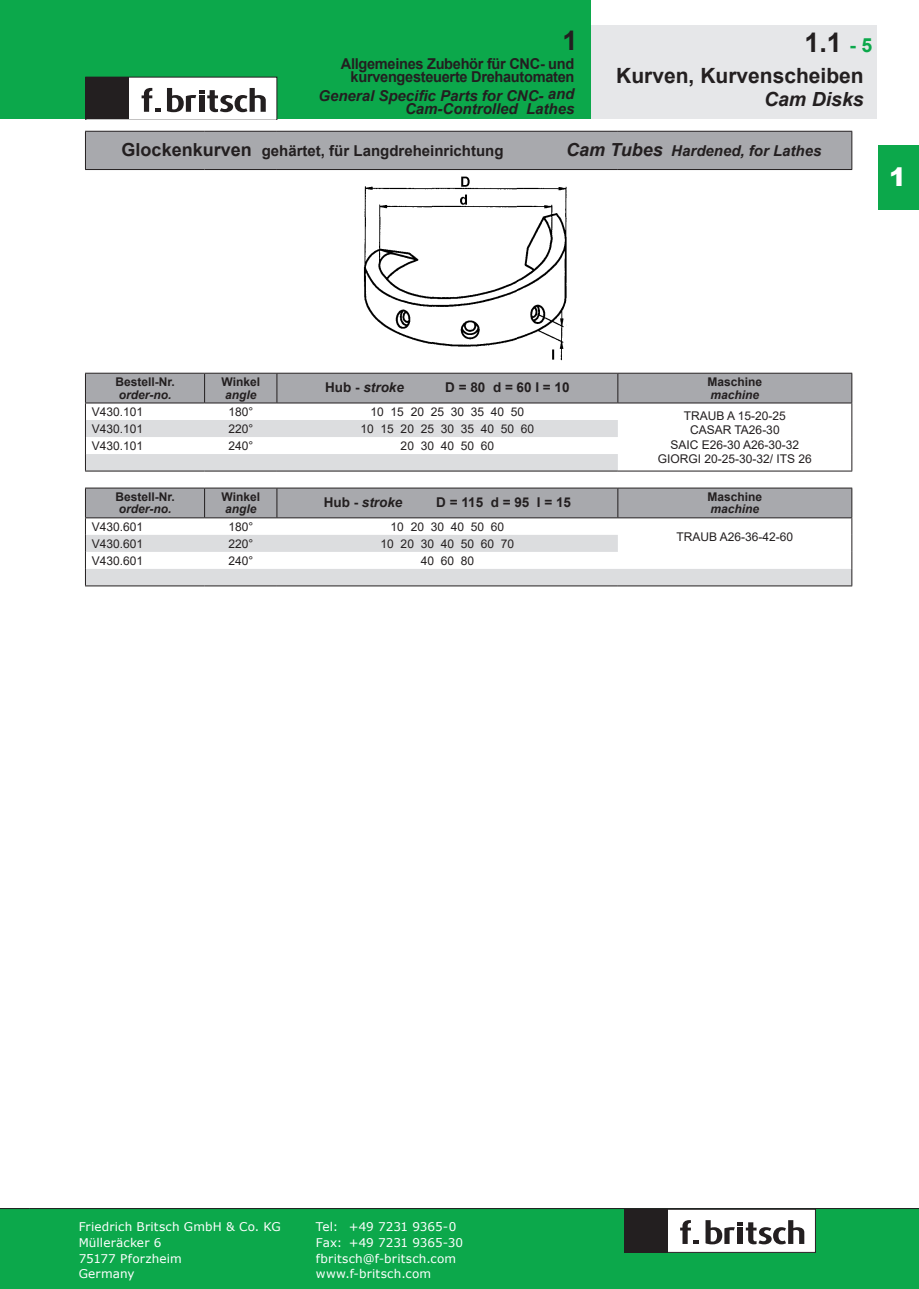
<style>
.page{position:relative;width:919px;height:1289px;background:#fff}
.page>*{position:absolute;margin:0;border:0;box-sizing:border-box;transform-origin:0 0}
.t1{font:700 27px "Arial";color:#231f20}
.t2{font:900 25.5px "Arial";color:#fff}
.t3{font:700 21px "Arial";color:#231f20}
.t4{font:italic 700 19.5px "Arial";color:#231f20}
.t5{font:italic 700 15px/13.5px "Arial";color:#231f20;text-align:right}
.Überschrift_li{font:700 15px/13.5px "Arial";letter-spacing:-.02em;color:#231f20;text-align:right}
.Überschrift_li-2{font:700 15px "Arial";color:#231f20}
.Überschrift_Tab{font:700 13.5px "Arial";color:#231f20}
.Überschrift_Tab-2{font:italic 700 13.5px "Arial";color:#231f20}
.Tab_Körper{font:12px "Arial";color:#231f20}
.t6{font:12px "Verdana";letter-spacing:.01em;color:#fff}
.Überschrift_Tab-3{font:700 12px "Arial";color:#231f20}
.Überschrift_Tab-4{font:italic 700 12px "Arial";color:#231f20}
.s1{font-size:19.5px;color:#0ca84b}
.s2{font-size:18px}
.s3{font-style:normal}
</style>
<div class="page">
<div style="left:85px;top:26px;width:791px;height:93px;background:#e6e7e9"></div>
<div style="left:0;top:0;width:591px;height:119px;background:#0ca84b"></div>
<svg style="left:86px;top:77px;width:191px;height:42px;background:#a8a7a7"></svg>
<div style="left:0;top:1208px;width:918px;height:80px;background:#0ca84b"></div>
<hr style="left:0;top:1208px;width:918px;height:1px;background:#231f20">
<div style="left:624px;top:1209px;width:191px;height:43px;background:#fff"></div>
<div style="left:624px;top:1209px;width:43px;height:43px;background:#231f20"></div>
<svg style="left:705px;top:1220px;width:99px;height:24px"></svg>
<svg style="left:680px;top:1220px;width:19px;height:23px"></svg>
<div style="left:624px;top:1209px;width:191px;height:43px;border:1px solid #231f20"></div>
<div style="left:877px;top:145px;width:41px;height:64px;background:#0ca84b"></div>
<div style="left:86px;top:132px;width:765px;height:37px;background:#a8a9ad"></div>
<svg style="left:85px;top:372px;width:766px;height:32px;background:#a7a8ac"></svg>
<svg style="left:85px;top:420px;width:766px;height:165px"></svg>
<svg style="left:204px;top:374px;width:1px;height:28px"></svg>
<svg style="left:276px;top:374px;width:1px;height:28px"></svg>
<svg style="left:617px;top:374px;width:1px;height:28px"></svg>
<hr style="left:85px;top:487px;width:119px;height:1px;background:#231f20">
<hr style="left:204px;top:487px;width:73px;height:1px;background:#231f20">
<svg style="left:204px;top:488px;width:1px;height:29px"></svg>
<hr style="left:277px;top:487px;width:340px;height:1px;background:#231f20">
<svg style="left:276px;top:488px;width:1px;height:29px"></svg>
<hr style="left:617px;top:487px;width:235px;height:1px;background:#231f20">
<svg style="left:617px;top:488px;width:1px;height:29px"></svg>
<hr style="left:85px;top:373px;width:119px;height:1px;background:#231f20">
<hr style="left:204px;top:373px;width:73px;height:1px;background:#231f20">
<hr style="left:277px;top:373px;width:340px;height:1px;background:#231f20">
<hr style="left:617px;top:373px;width:235px;height:1px;background:#231f20">
<hr style="left:85px;top:131px;width:119px;height:1px;background:#231f20">
<hr style="left:85px;top:132px;width:1px;height:37px;background:#231f20">
<hr style="left:204px;top:131px;width:73px;height:1px;background:#231f20">
<hr style="left:277px;top:131px;width:340px;height:1px;background:#231f20">
<hr style="left:617px;top:131px;width:235px;height:1px;background:#231f20">
<hr style="left:851px;top:132px;width:1px;height:37px;background:#231f20">
<hr style="left:85px;top:169px;width:119px;height:1px;background:#231f20">
<hr style="left:204px;top:169px;width:73px;height:1px;background:#231f20">
<hr style="left:277px;top:169px;width:340px;height:1px;background:#231f20">
<hr style="left:617px;top:169px;width:235px;height:1px;background:#231f20">
<hr style="left:85px;top:402px;width:119px;height:1px;background:#231f20">
<hr style="left:204px;top:402px;width:73px;height:1px;background:#231f20">
<hr style="left:277px;top:402px;width:340px;height:1px;background:#231f20">
<hr style="left:617px;top:402px;width:235px;height:1px;background:#231f20">
<svg style="left:851px;top:373px;width:1px;height:97px"></svg>
<hr style="left:617px;top:470px;width:235px;height:1px;background:#231f20">
<svg style="left:85px;top:373px;width:1px;height:97px"></svg>
<hr style="left:85px;top:470px;width:119px;height:1px;background:#231f20">
<hr style="left:204px;top:470px;width:73px;height:1px;background:#231f20">
<hr style="left:277px;top:470px;width:340px;height:1px;background:#231f20">
<hr style="left:85px;top:517px;width:119px;height:1px;background:#231f20">
<hr style="left:204px;top:517px;width:73px;height:1px;background:#231f20">
<hr style="left:277px;top:517px;width:340px;height:1px;background:#231f20">
<hr style="left:617px;top:517px;width:235px;height:1px;background:#231f20">
<svg style="left:85px;top:488px;width:1px;height:97px"></svg>
<svg style="left:851px;top:488px;width:1px;height:97px"></svg>
<hr style="left:85px;top:585px;width:119px;height:1px;background:#231f20">
<hr style="left:204px;top:585px;width:73px;height:1px;background:#231f20">
<hr style="left:277px;top:585px;width:340px;height:1px;background:#231f20">
<hr style="left:617px;top:585px;width:235px;height:1px;background:#231f20">
<img style="left:363px;top:176px;width:204px;height:185px">
<h1 class="t1" style="left:562px;top:22px;width:17px">1</h1>
<h1 class="t1" style="left:804px;top:23px;width:69px">1.1 <span class="s1">- 5</span></h1>
<h3 class="t3" style="left:616px;top:61px;width:249px">Kurven, Kurvenscheiben</h3>
<h3 class="t4" style="left:764px;top:86px;width:101px">Cam Disks</h3>
<p class="Überschrift_li" style="left:341px;top:57px;width:235px">Allgemeines Zubehör für CNC- und kurvengesteuerte Drehautomaten</p>
<p class="t5" style="left:318px;top:89px;width:257px">General Specific Parts for CNC- and<br>Cam-Controlled Lathes</p>
<p class="Überschrift_li-2" style="left:122px;top:140px;width:383px"><span class="s2">Glockenkurven</span> gehärtet, für Langdreheinrichtung</p>
<p class="t5" style="left:566px;top:144px;width:257px"><span class="s2">Cam Tubes</span> Hardened, for Lathes</p>
<h2 class="t2" style="left:889px;top:159px;width:19px">1</h2>
<p class="Überschrift_Tab-3" style="left:115px;top:373px;width:61px">Bestell-Nr.</p>
<p class="Überschrift_Tab-4" style="left:119px;top:386px;width:54px">order-no.</p>
<p class="Überschrift_Tab-3" style="left:221px;top:373px;width:40px">Winkel</p>
<p class="Überschrift_Tab-4" style="left:225px;top:386px;width:33px">angle</p>
<p class="Überschrift_Tab-2" style="left:325px;top:378px;width:80px"><span class="s3">Hub -</span> stroke</p>
<p class="Überschrift_Tab" style="left:445px;top:378px;width:126px">D = 80 d = 60 I = 10</p>
<p class="Überschrift_Tab-3" style="left:707px;top:373px;width:56px">Maschine</p>
<p class="Überschrift_Tab-4" style="left:710px;top:386px;width:50px">machine</p>
<p class="Tab_Körper" style="left:92px;top:403px;width:53px">V430.101</p>
<p class="Tab_Körper" style="left:228px;top:403px;width:26px">180°</p>
<p class="Tab_Körper" style="left:370px;top:403px;width:155px">10 15 20 25 30 35 40 50</p>
<p class="Tab_Körper" style="left:683px;top:407px;width:104px">TRAUB A 15-20-25</p>
<p class="Tab_Körper" style="left:690px;top:422px;width:91px">CASAR TA26-30</p>
<p class="Tab_Körper" style="left:670px;top:436px;width:130px">SAIC E26-30 A26-30-32</p>
<p class="Tab_Körper" style="left:657px;top:450px;width:156px">GIORGI 20-25-30-32/ ITS 26</p>
<p class="Tab_Körper" style="left:92px;top:420px;width:53px">V430.101</p>
<p class="Tab_Körper" style="left:228px;top:420px;width:26px">220°</p>
<p class="Tab_Körper" style="left:360px;top:420px;width:175px">10 15 20 25 30 35 40 50 60</p>
<p class="Tab_Körper" style="left:92px;top:437px;width:53px">V430.101</p>
<p class="Tab_Körper" style="left:228px;top:437px;width:26px">240°</p>
<p class="Tab_Körper" style="left:400px;top:437px;width:95px">20 30 40 50 60</p>
<p class="Überschrift_Tab-3" style="left:115px;top:488px;width:61px">Bestell-Nr.</p>
<p class="Überschrift_Tab-4" style="left:119px;top:501px;width:54px">order-no.</p>
<p class="Überschrift_Tab-3" style="left:221px;top:488px;width:40px">Winkel</p>
<p class="Überschrift_Tab-4" style="left:225px;top:501px;width:33px">angle</p>
<p class="Überschrift_Tab-2" style="left:323px;top:493px;width:80px"><span class="s3">Hub -</span> stroke</p>
<p class="Überschrift_Tab" style="left:436px;top:493px;width:136px">D = 115 d = 95 I = 15</p>
<p class="Tab_Körper" style="left:92px;top:518px;width:53px">V430.601</p>
<p class="Tab_Körper" style="left:228px;top:518px;width:26px">180°</p>
<p class="Tab_Körper" style="left:390px;top:518px;width:115px">10 20 30 40 50 60</p>
<p class="Tab_Körper" style="left:92px;top:535px;width:53px">V430.601</p>
<p class="Tab_Körper" style="left:228px;top:535px;width:26px">220°</p>
<p class="Tab_Körper" style="left:380px;top:535px;width:135px">10 20 30 40 50 60 70</p>
<p class="Tab_Körper" style="left:92px;top:552px;width:53px">V430.601</p>
<p class="Tab_Körper" style="left:228px;top:552px;width:26px">240°</p>
<p class="Tab_Körper" style="left:420px;top:552px;width:55px">40 60 80</p>
<p class="Überschrift_Tab-3" style="left:707px;top:488px;width:56px">Maschine</p>
<p class="Überschrift_Tab-4" style="left:710px;top:501px;width:50px">machine</p>
<p class="Tab_Körper" style="left:676px;top:528px;width:118px">TRAUB A26-36-42-60</p>
<p class="t6" style="left:79px;top:1218px;width:203px">Friedrich Britsch GmbH &amp; Co. KG</p>
<p class="t6" style="left:316px;top:1218px;width:142px">Tel: +49 7231 9365-0</p>
<p class="t6" style="left:79px;top:1234px;width:84px">Mülleräcker 6</p>
<p class="t6" style="left:316px;top:1234px;width:149px">Fax: +49 7231 9365-30</p>
<p class="t6" style="left:79px;top:1249px;width:105px">75177 Pforzheim</p>
<p class="t6" style="left:316px;top:1249px;width:142px">fbritsch@f-britsch.com</p>
<p class="t6" style="left:79px;top:1265px;width:57px">Germany</p>
<p class="t6" style="left:316px;top:1265px;width:117px">www.f-britsch.com</p>
</div>
